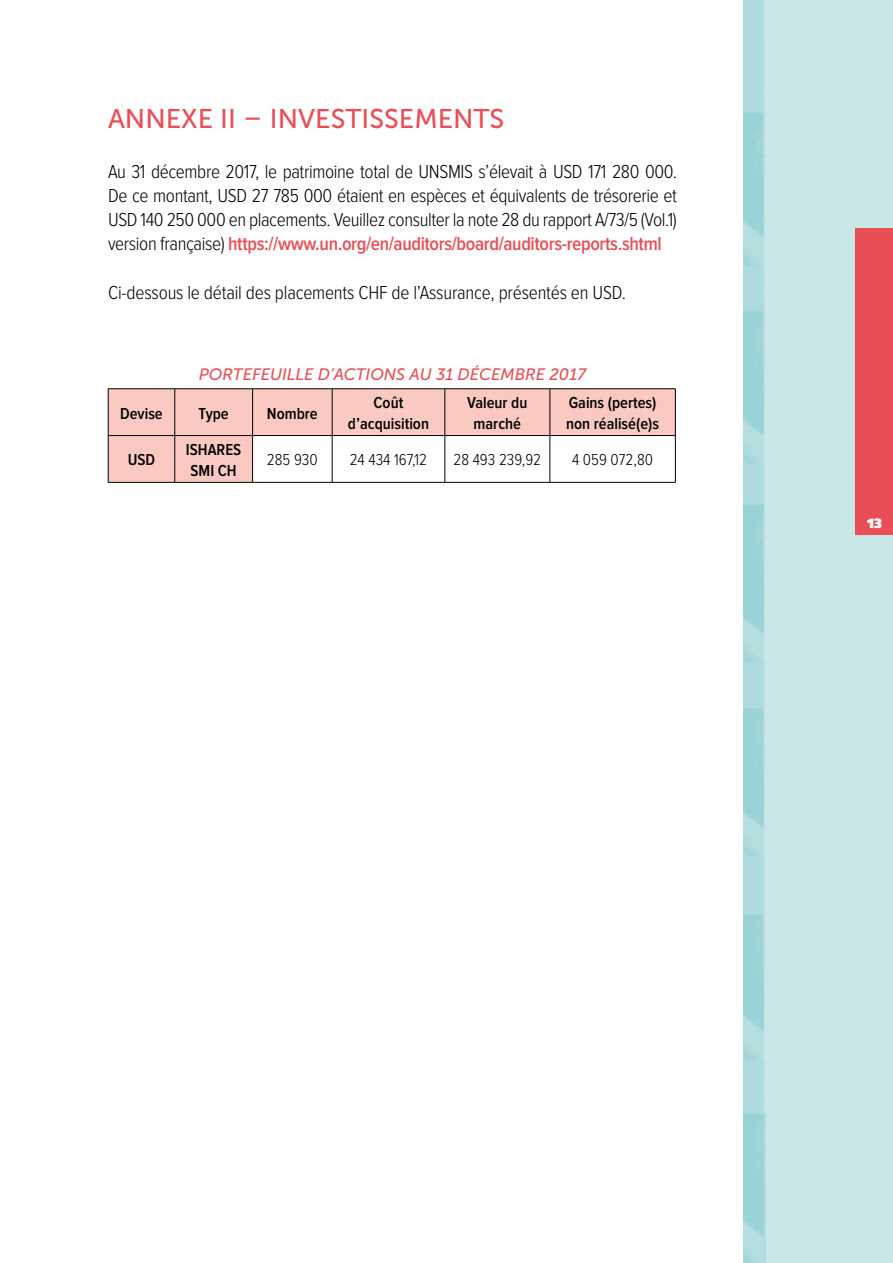
<style>
.page{position:relative;width:893px;height:1263px;background:#fff}
.page>*{position:absolute;margin:0;border:0;box-sizing:border-box;transform-origin:0 0}
.t1{font:27px "Museo Sans 500";color:#ea4e55}
.t2{font:300 19.5px/24px "Proxima Nova Cond";letter-spacing:-.02em;color:#000}
.t3{font:600 16.5px/21px "Proxima Nova Cond";color:#000;text-align:center}
.t4{font:300 16.5px "Proxima Nova Cond";color:#000}
.t5{font:italic 16.5px "Museo Sans 500";color:#ea4e55}
.t6{font:900 13.5px "Frutiger LT Std";color:#fff}
.s1{font-weight:600;color:#ea4e55}
</style>
<div class="page">
<img style="left:744px;top:0;width:149px;height:1263px">
<div style="left:855px;top:228px;width:38px;height:306px;background:#ea4e55"></div>
<svg style="left:109px;top:389px;width:566px;height:93px;fill:#f9c9c2"></svg>
<hr style="left:175px;top:388px;width:78px;height:1px;background:#000">
<hr style="left:253px;top:388px;width:79px;height:1px;background:#000">
<hr style="left:252px;top:389px;width:1px;height:46px;background:#000">
<hr style="left:332px;top:388px;width:113px;height:1px;background:#000">
<hr style="left:332px;top:389px;width:1px;height:46px;background:#000">
<hr style="left:445px;top:388px;width:105px;height:1px;background:#000">
<hr style="left:445px;top:389px;width:1px;height:46px;background:#000">
<hr style="left:550px;top:388px;width:126px;height:1px;background:#000">
<hr style="left:550px;top:389px;width:1px;height:46px;background:#000">
<hr style="left:675px;top:389px;width:1px;height:46px;background:#000">
<hr style="left:175px;top:435px;width:78px;height:1px;background:#000">
<hr style="left:253px;top:435px;width:79px;height:1px;background:#000">
<hr style="left:252px;top:436px;width:1px;height:46px;background:#000">
<hr style="left:332px;top:435px;width:113px;height:1px;background:#000">
<hr style="left:332px;top:436px;width:1px;height:46px;background:#000">
<hr style="left:445px;top:435px;width:105px;height:1px;background:#000">
<hr style="left:445px;top:436px;width:1px;height:46px;background:#000">
<hr style="left:550px;top:435px;width:126px;height:1px;background:#000">
<hr style="left:550px;top:436px;width:1px;height:46px;background:#000">
<hr style="left:675px;top:436px;width:1px;height:46px;background:#000">
<hr style="left:175px;top:482px;width:78px;height:1px;background:#000">
<hr style="left:253px;top:482px;width:79px;height:1px;background:#000">
<hr style="left:332px;top:482px;width:113px;height:1px;background:#000">
<hr style="left:445px;top:482px;width:105px;height:1px;background:#000">
<hr style="left:550px;top:482px;width:126px;height:1px;background:#000">
<hr style="left:108px;top:388px;width:67px;height:1px;background:#000">
<hr style="left:108px;top:389px;width:1px;height:46px;background:#000">
<hr style="left:175px;top:389px;width:1px;height:46px;background:#000">
<hr style="left:108px;top:435px;width:67px;height:1px;background:#000">
<hr style="left:108px;top:436px;width:1px;height:46px;background:#000">
<hr style="left:175px;top:436px;width:1px;height:46px;background:#000">
<hr style="left:108px;top:482px;width:67px;height:1px;background:#000">
<h1 class="t1" style="left:108px;top:104px;width:398px">ANNEXE II – INVESTISSEMENTS</h1>
<p class="t2" style="left:108px;top:160px;width:570px">Au 31 décembre 2017, le patrimoine total de UNSMIS s’élevait à USD 171 280 000.<br>De ce montant, USD 27 785 000 étaient en espèces et équivalents de trésorerie et USD 140 250 000 en placements. Veuillez consulter la note 28 du rapport A/73/5 (Vol.1) version française) <span class="s1">https://www.un.org/en/auditors/board/auditors-reports.shtml</span></p>
<p class="t2" style="left:108px;top:282px;width:517px">Ci-dessous le détail des placements CHF de l’Assurance, présentés en USD.</p>
<p class="t5" style="left:199px;top:366px;width:389px">PORTEFEUILLE D’ACTIONS AU 31 DÉCEMBRE 2017</p>
<p class="t3" style="left:120px;top:403px;width:44px">Devise</p>
<p class="t3" style="left:199px;top:403px;width:32px">Type</p>
<p class="t3" style="left:267px;top:403px;width:52px">Nombre</p>
<p class="t3" style="left:348px;top:393px;width:83px">Coût d’acquisition</p>
<p class="t3" style="left:467px;top:393px;width:62px">Valeur du marché</p>
<p class="t3" style="left:566px;top:393px;width:94px;text-align:left">Gains (pertes) non réalisé(e)s</p>
<p class="t3" style="left:128px;top:450px;width:29px">USD</p>
<p class="t3" style="left:186px;top:440px;width:57px;text-align:left">ISHARES<br>SMI CH</p>
<p class="t4" style="left:267px;top:452px;width:52px">285 930</p>
<p class="t4" style="left:350px;top:452px;width:79px">24 434 167,12</p>
<p class="t4" style="left:453px;top:452px;width:89px">28 493 239,92</p>
<p class="t4" style="left:572px;top:452px;width:82px">4 059 072,80</p>
<p class="t6" style="left:867px;top:515px;width:17px">13</p>
</div>
